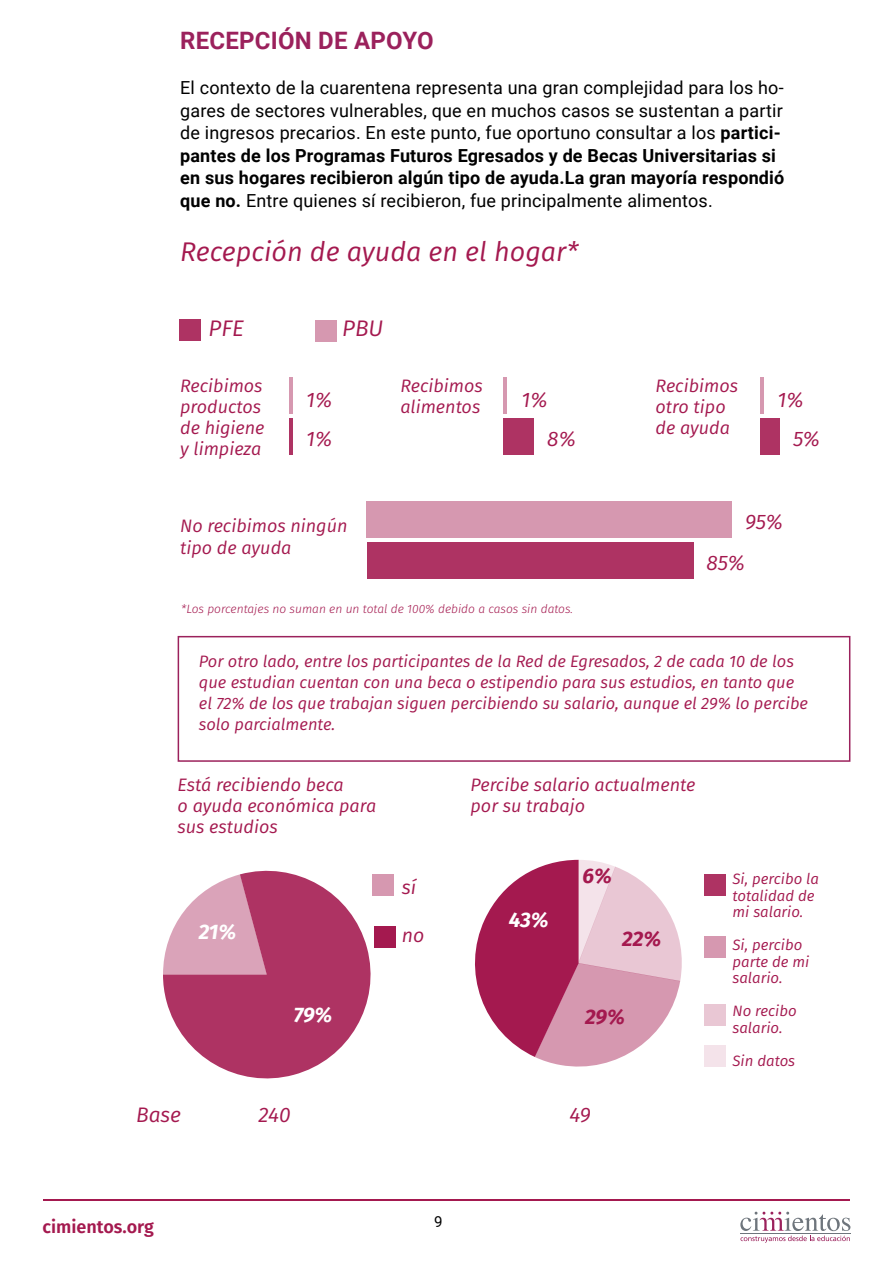
<style>
.page{position:relative;width:893px;height:1263px;background:#fff}
.page>*{position:absolute;margin:0;border:0;box-sizing:border-box;transform-origin:0 0}
.t1{font:italic 27px "Fira Sans";color:#a4194f}
.t2{font:700 24px "Roboto";letter-spacing:.01em;color:#9b215c}
.t3{font:italic 22.5px "Fira Sans";color:#a4194f}
.t4{font:italic 21px "Fira Sans";color:#a4194f}
.t5{font:italic 700 21px "Fira Sans";color:#fff}
.t6{font:italic 700 21px "Fira Sans";color:#a4194f}
.t7{font:italic 19.5px "Fira Sans";color:#a4194f}
.t8{font:18px/22.5px "Roboto";letter-spacing:.01em;color:#000}
.t9{font:italic 18px/21px "Fira Sans";color:#a4194f}
.t10{font:600 18px "Fira Sans";color:#a4194f}
.t11{font:italic 16.5px/21px "Fira Sans";color:#a4194f}
.t12{font:italic 15px/16.5px "Fira Sans";color:#a4194f}
.t13{font:15px "Roboto Mono";color:#000}
.t14{font:italic 300 12px "Fira Sans";color:#a4194f}
.s1{font-weight:700}
</style>
<div class="page">
<svg style="left:740px;top:1212px;width:110px;height:30px"></svg>
<hr style="left:43px;top:1199px;width:807px;height:2px;background:#a4194f">
<svg style="left:475px;top:860px;width:207px;height:207px"></svg>
<svg style="left:163px;top:870px;width:208px;height:209px"></svg>
<div style="left:178px;top:636px;width:672px;height:126px;border:2px solid #9b215c"></div>
<div style="left:180px;top:319px;width:21px;height:22px;background:#ae3363"></div>
<div style="left:373px;top:874px;width:21px;height:22px;background:#d698b0"></div>
<div style="left:704px;top:874px;width:21px;height:22px;background:#ae3363"></div>
<div style="left:704px;top:937px;width:21px;height:21px;background:#d698b0"></div>
<div style="left:704px;top:1004px;width:21px;height:22px;background:#e9c7d4"></div>
<div style="left:704px;top:1045px;width:21px;height:22px;background:#f4e3ea"></div>
<div style="left:316px;top:320px;width:21px;height:21px;background:#d698b0"></div>
<div style="left:375px;top:926px;width:21px;height:21px;background:#a4194f"></div>
<hr style="left:289px;top:377px;width:4px;height:37px;background:#d698b0">
<hr style="left:289px;top:418px;width:4px;height:37px;background:#ae3363">
<hr style="left:503px;top:377px;width:4px;height:37px;background:#d698b0">
<div style="left:503px;top:418px;width:31px;height:37px;background:#ae3363"></div>
<hr style="left:760px;top:377px;width:4px;height:37px;background:#d698b0">
<div style="left:760px;top:418px;width:20px;height:37px;background:#ae3363"></div>
<div style="left:367px;top:501px;width:365px;height:37px;background:#d698b0"></div>
<div style="left:367px;top:542px;width:326px;height:37px;background:#ae3363"></div>
<h2 class="t2" style="left:180px;top:24px;width:255px">RECEPCIÓN DE APOYO</h2>
<p class="t8" style="left:180px;top:76px;width:606px">El contexto de la cuarentena representa una gran complejidad para los ho&shy;gares de sectores vulnerables, que en muchos casos se sustentan a partir de ingresos precarios. En este punto, fue oportuno consultar a los <span class="s1">partici&shy;pantes de los Programas Futuros Egresados y de Becas Universitarias si en sus hogares recibieron algún tipo de ayuda.La gran mayoría respondió que no.</span> Entre quienes sí recibieron, fue principalmente alimentos.</p>
<h1 class="t1" style="left:180px;top:232px;width:400px">Recepción de ayuda en el hogar*</h1>
<p class="t3" style="left:209px;top:312px;width:37px">PFE</p>
<p class="t3" style="left:342px;top:312px;width:43px">PBU</p>
<p class="t9" style="left:180px;top:374px;width:86px">Recibimos productos de higiene y limpieza</p>
<p class="t9" style="left:656px;top:375px;width:84px">Recibimos otro tipo de ayuda</p>
<p class="t9" style="left:400px;top:375px;width:84px">Recibimos alimentos</p>
<p class="t4" style="left:306px;top:384px;width:27px">1%</p>
<p class="t4" style="left:521px;top:384px;width:27px">1%</p>
<p class="t4" style="left:778px;top:384px;width:27px">1%</p>
<p class="t4" style="left:547px;top:423px;width:30px">8%</p>
<p class="t4" style="left:793px;top:423px;width:28px">5%</p>
<p class="t4" style="left:306px;top:423px;width:27px">1%</p>
<p class="t9" style="left:180px;top:515px;width:169px">No recibimos ningún tipo de ayuda</p>
<p class="t14" style="left:181px;top:601px;width:393px">*Los porcentajes no suman en un total de 100% debido a casos sin datos.</p>
<p class="t4" style="left:745px;top:506px;width:39px">95%</p>
<p class="t4" style="left:707px;top:547px;width:40px">85%</p>
<p class="t11" style="left:199px;top:651px;width:611px">Por otro lado, entre los participantes de la Red de Egresados, 2 de cada 10 de los que estudian cuentan con una beca o estipendio para sus estudios, en tanto que el 72% de los que trabajan siguen percibiendo su salario, aunque el 29% lo percibe solo parcialmente.</p>
<p class="t9" style="left:178px;top:774px;width:200px">Está recibiendo beca<br>o ayuda económica para sus estudios</p>
<p class="t9" style="left:471px;top:774px;width:226px">Percibe salario actualmente por su trabajo</p>
<p class="t5" style="left:199px;top:914px;width:39px">21%</p>
<p class="t5" style="left:294px;top:997px;width:40px">79%</p>
<p class="t7" style="left:402px;top:872px;width:16px">sí</p>
<p class="t7" style="left:402px;top:920px;width:24px">no</p>
<p class="t5" style="left:509px;top:902px;width:41px">43%</p>
<p class="t6" style="left:583px;top:858px;width:31px">6%</p>
<p class="t6" style="left:622px;top:921px;width:41px">22%</p>
<p class="t6" style="left:585px;top:999px;width:41px">29%</p>
<p class="t4" style="left:136px;top:1099px;width:47px">Base</p>
<p class="t4" style="left:258px;top:1099px;width:34px">240</p>
<p class="t4" style="left:569px;top:1099px;width:23px">49</p>
<p class="t12" style="left:732px;top:870px;width:88px">Si, percibo la totalidad de mi salario.</p>
<p class="t12" style="left:732px;top:936px;width:78px">Si, percibo parte de mi salario.</p>
<p class="t12" style="left:732px;top:1002px;width:66px">No recibo salario.</p>
<p class="t12" style="left:732px;top:1052px;width:64px">Sin datos</p>
<p class="t10" style="left:43px;top:1212px;width:113px">cimientos.org</p>
<p class="t13" style="left:434px;top:1211px;width:10px">9</p>
</div>
